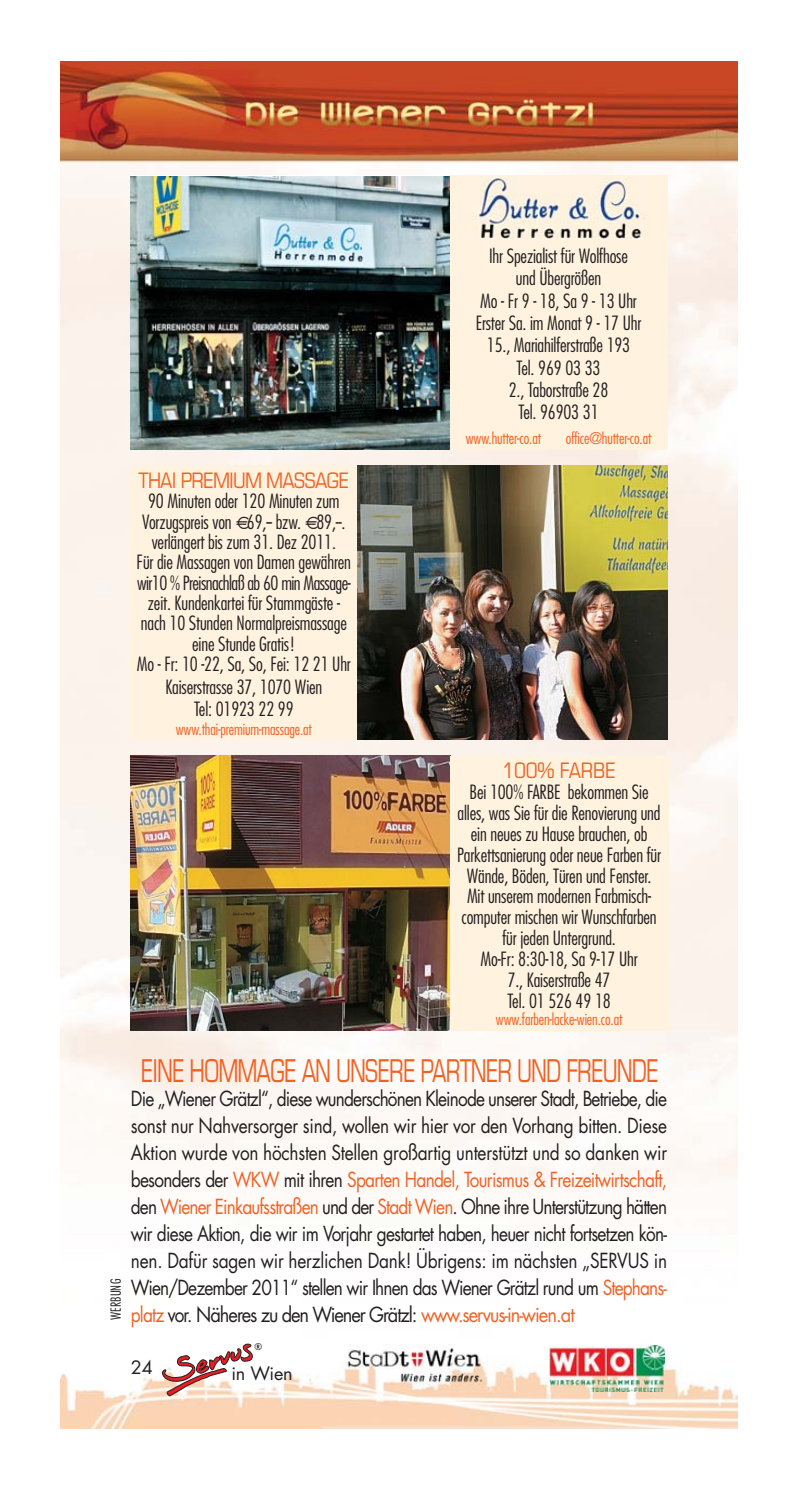
<style>
.page{position:relative;width:798px;height:1499px;background:#fff}
.page>*{position:absolute;margin:0;border:0;box-sizing:border-box;transform-origin:0 0}
.t1{font:condensed 31.5px "Eurostile";letter-spacing:-.04em;color:#f16124;scale:.8 1}
.t2{font:condensed 21.38px "Eurostile";letter-spacing:-.04em;color:#f16124}
.t3{font:condensed 21.38px "Eurostile";letter-spacing:-.01em;color:#f16124}
.t4{font:20.25px/27px "Futura";letter-spacing:-.06em;color:#231f20;text-align:justify;scale:.85 1}
.t5{font:300 condensed 19.12px/20.9px "Futura";letter-spacing:-.01em;color:#231f20;text-align:center}
.t6{font:18px "Futura";letter-spacing:-.015em;color:#231f20}
.t7{font:300 condensed 15.75px "Futura";letter-spacing:-.01em;color:#f16124}
.t8{font:300 condensed 13.5px "Futura";letter-spacing:.01em;color:#231f20}
.t9{font:500 9px "Futura";color:#231f20}
.s1{color:#f16124}
</style>
<div class="page">
<img style="left:61px;top:61px;width:676px;height:1368px">
<svg style="left:162px;top:1343px;width:95px;height:53px"></svg>
<img style="left:549px;top:1345px;width:115px;height:46px">
<img style="left:340px;top:1344px;width:147px;height:45px">
<img style="left:131px;top:756px;width:319px;height:274px">
<div style="left:450px;top:756px;width:218px;height:274px;background:#fff3df"></div>
<img style="left:357px;top:466px;width:309px;height:274px">
<div style="left:131px;top:466px;width:226px;height:274px;background:#fff3df"></div>
<img style="left:131px;top:177px;width:319px;height:273px">
<div style="left:450px;top:175px;width:216px;height:275px;background:#fff3df"></div>
<img style="left:477px;top:178px;width:165px;height:61px">
<p class="t2" style="left:138px;top:472px;width:212px">THAI PREMIUM MASSAGE</p>
<p class="t5" style="left:137px;top:492px;width:216px;line-height:20.2px">90 Minuten oder 120 Minuten zum Vorzugspreis von 69,-- bzw. 89,--. verlängert bis zum 31. Dez 2011.<br>Für die Massagen von Damen gewähren wir10 % Preisnachlaß ab 60 min Massage&shy;zeit. Kundenkartei für Stammgäste - nach 10 Stunden Normalpreismassage eine Stunde Gratis!<br>Mo - Fr: 10 -22, Sa, So, Fei: 12 21 Uhr</p>
<p class="t5" style="left:165px;top:677px;width:158px;line-height:22.5px">Kaiserstrasse 37, 1070 Wien<br>Tel: 01923 22 99</p>
<p class="t7" style="left:176px;top:722px;width:138px">www.thai-premium-massage.at</p>
<p class="t5" style="left:475px;top:246px;width:167px;line-height:22.3px">Ihr Spezialist für Wolfhose<br>und Übergrößen<br>Mo - Fr 9 - 18, Sa 9 - 13 Uhr<br>Erster Sa. im Monat 9 - 17 Uhr<br>15., Mariahilferstraße 193<br>Tel. 969 03 33<br>2., Taborstraße 28<br>Tel. 96903 31</p>
<p class="t7" style="left:465px;top:432px;width:77px">www.hutter-co.at</p>
<p class="t7" style="left:565px;top:432px;width:87px">office@hutter-co.at</p>
<p class="t3" style="left:502px;top:763px;width:115px">100% FARBE</p>
<p class="t5" style="left:457px;top:783px;width:205px">Bei 100% FARBE bekommen Sie alles, was Sie für die Renovierung und ein neues zu Hause brauchen, ob<br>Parkettsanierung oder neue Farben für<br>Wände, Böden, Türen und Fenster.<br>Mit unserem modernen Farbmisch&shy;computer mischen wir Wunschfarben für jeden Untergrund.<br>Mo-Fr: 8:30-18, Sa 9-17 Uhr<br>7., Kaiserstraße 47<br>Tel. 01 526 49 18</p>
<p class="t7" style="left:495px;top:1012px;width:128px">www.farben-lacke-wien.co.at</p>
<p class="t8" style="left:110px;top:1320px;width:43px;rotate:-90deg">WERBUNG</p>
<h1 class="t1" style="left:141px;top:1059px;width:648px">EINE HOMMAGE AN UNSERE PARTNER UND FREUNDE</h1>
<p class="t4" style="left:131px;top:1086px;width:632px">Die „Wiener Grätzl“, diese wunderschönen Kleinode unserer Stadt, Betriebe, die sonst nur Nahversorger sind, wollen wir hier vor den Vorhang bitten. Diese Aktion wurde von höchsten Stellen großartig unterstützt und so danken wir besonders der <span class="s1">WKW</span> mit ihren <span class="s1">Sparten Handel, Tourismus &amp; Freizeitwirtschaft, </span>den <span class="s1">Wiener Einkaufsstraßen</span> und der <span class="s1">Stadt Wien</span>. Ohne ihre Unterstützung hätten wir diese Aktion, die wir im Vorjahr gestartet haben, heuer nicht fortsetzen kön&shy;nen. Dafür sagen wir herzlichen Dank! Übrigens: im nächsten „SERVUS in Wien/Dezember 2011“ stellen wir Ihnen das Wiener Grätzl rund um <span class="s1">Stephans&shy;platz</span> vor. Näheres zu den Wiener Grätzl: <span class="s1">www.servus-in-wien.at</span></p>
<p class="t6" style="left:131px;top:1359px;width:23px">24</p>
<p class="t9" style="left:254px;top:1342px;width:9px">®</p>
<p class="t6" style="left:231px;top:1365px;width:63px">in Wien</p>
</div>
